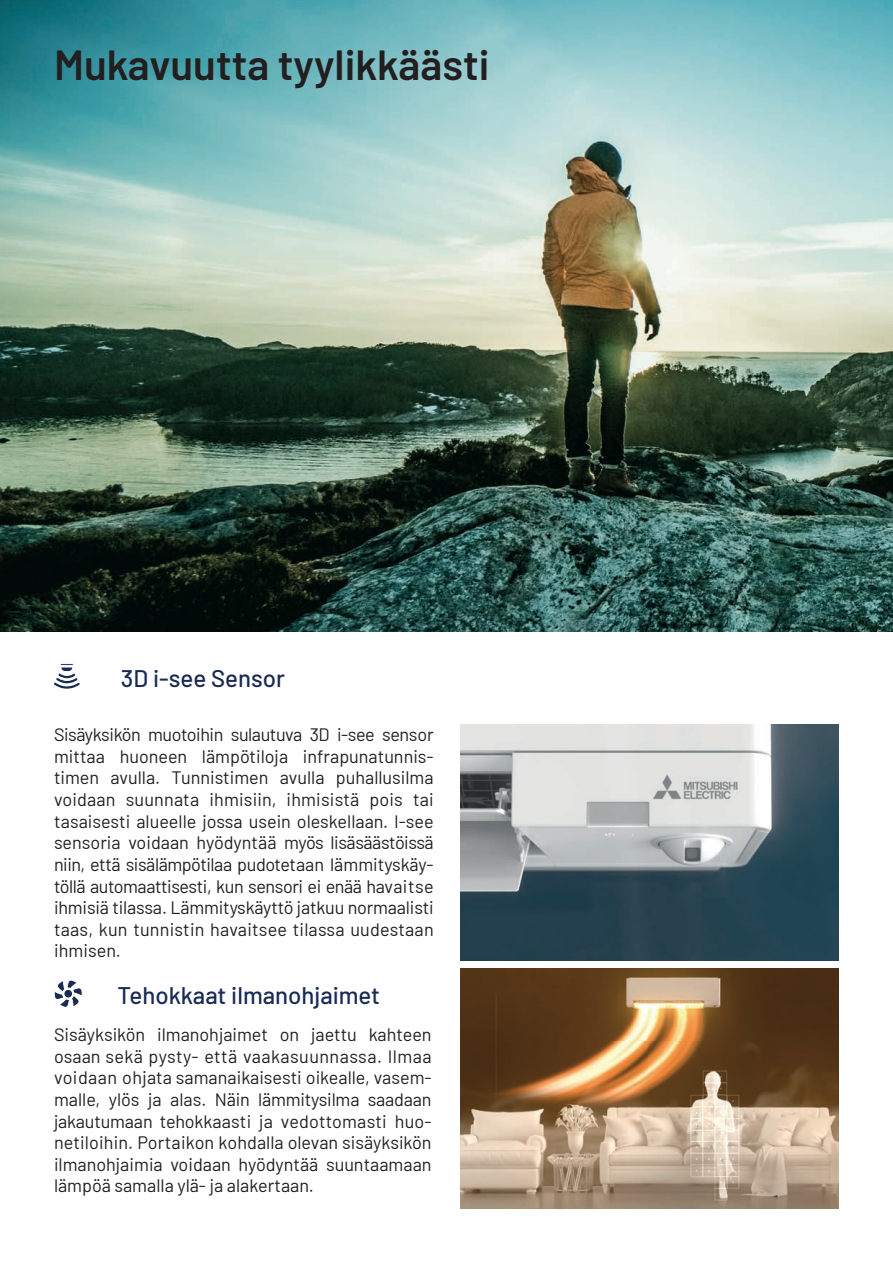
<style>
.page{position:relative;width:893px;height:1263px;background:#fff}
.page>*{position:absolute;margin:0;border:0;box-sizing:border-box;transform-origin:0 0}
.t1{font:600 42px "Barlow";color:#231f20}
.t2{font:500 24px "Barlow";color:#192a55}
.t3{font:18px/21.6px "Barlow";color:#231f20;text-align:justify}
</style>
<div class="page">
<img style="left:0;top:0;width:893px;height:631px">
<img style="left:460px;top:724px;width:379px;height:236px">
<img style="left:460px;top:969px;width:379px;height:239px">
<div style="left:60px;top:663px;width:14px;height:3px;border:1px solid #fff"></div>
<svg style="left:54px;top:664px;width:26px;height:25px"></svg>
<svg style="left:54px;top:980px;width:29px;height:28px"></svg>
<div style="left:64px;top:990px;width:8px;height:7px;background:#192a55;border-radius:50%"></div>
<h1 class="t1" style="left:54px;top:34px;width:437px">Mukavuutta tyylikkäästi</h1>
<h2 class="t2" style="left:121px;top:661px;width:166px">3D i-see Sensor</h2>
<p class="t3" style="left:54px;top:723px;width:381px">Sisäyksikön muotoihin sulautuva 3D i-see sensor mittaa huoneen lämpötiloja infrapunatunnis&shy;timen avulla. Tunnistimen avulla puhallusilma voidaan suunnata ihmisiin, ihmisistä pois tai tasaisesti alueelle jossa usein oleskellaan. I-see sensoria voidaan hyödyntää myös lisäsäästöissä niin, että sisälämpötilaa pudotetaan lämmityskäy&shy;töllä automaattisesti, kun sensori ei enää havaitse ihmisiä tilassa. Lämmityskäyttö jatkuu normaalisti taas, kun tunnistin havaitsee tilassa uudestaan ihmisen.</p>
<h2 class="t2" style="left:118px;top:978px;width:264px">Tehokkaat ilmanohjaimet</h2>
<p class="t3" style="left:54px;top:1022px;width:379px">Sisäyksikön ilmanohjaimet on jaettu kahteen osaan sekä pysty- että vaakasuunnassa. Ilmaa voidaan ohjata samanaikaisesti oikealle, vasem&shy;malle, ylös ja alas. Näin lämmitysilma saadaan jakautumaan tehokkaasti ja vedottomasti huo&shy;netiloihin. Portaikon kohdalla olevan sisäyksikön ilmanohjaimia voidaan hyödyntää suuntaamaan lämpöä samalla ylä- ja alakertaan.</p>
</div>
